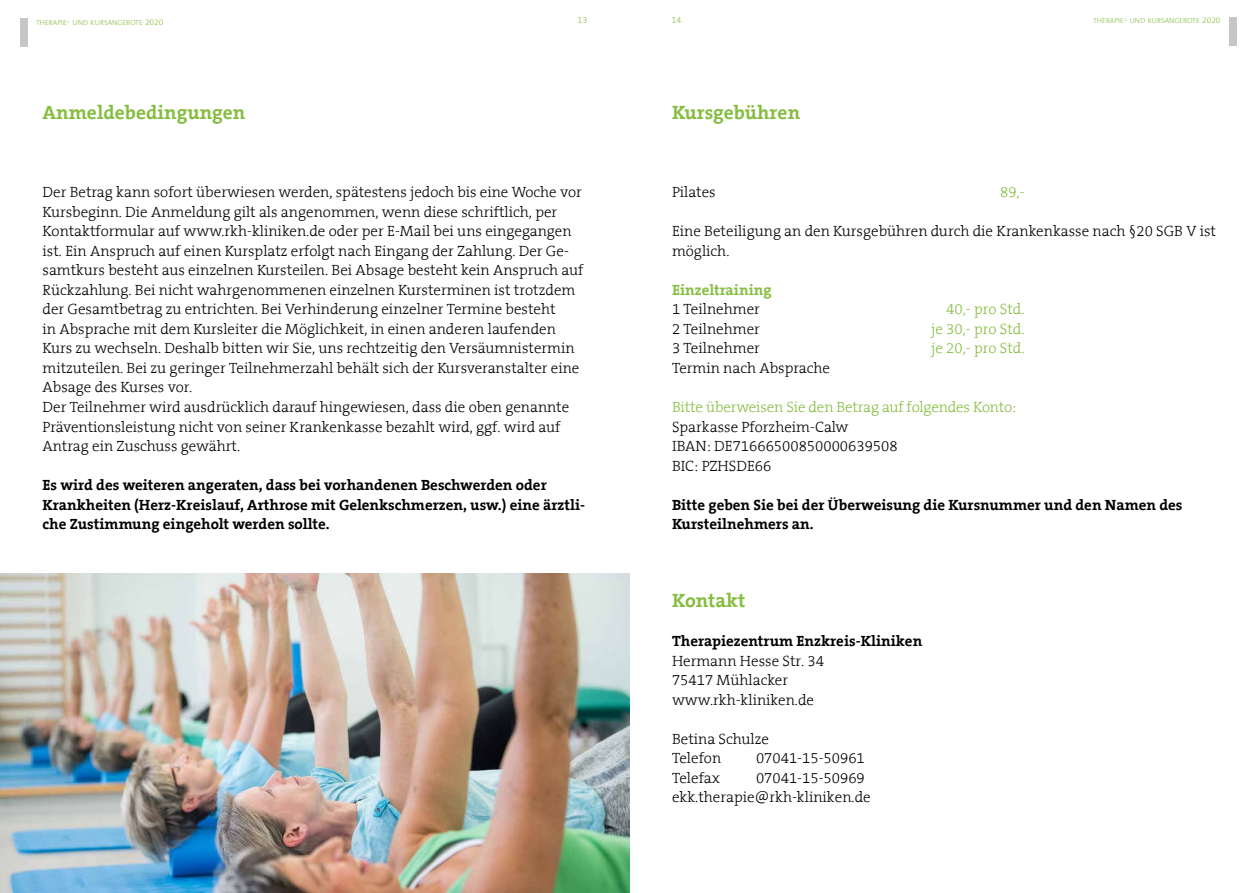
<style>
.page{position:relative;width:1259px;height:893px;background:#fff}
.page>*{position:absolute;margin:0;border:0;box-sizing:border-box;transform-origin:0 0}
.t1{font:700 19.5px "The Serif B7";color:#86bd40}
.t2{font:300 15px/19.5px "The Serif B3";color:#000}
.t3{font:700 15px/19.5px "The Serif B7";color:#000}
.t4{font:300 15px "The Serif B3";letter-spacing:-.01em;color:#86bd40}
.t5{font:700 15px "The Serif B7";color:#86bd40}
.t6{font:300 9px "The Sans B3";color:#86bd40}
.t7{font:300 7.35px "The Sans B3";color:#86bd40}
.s1{font-size:10.5px}
.s2{font-size:8.4px}
</style>
<div class="page">
<div style="left:1228px;top:17px;width:8px;height:29px;background:#c6c6c6"></div>
<div style="left:20px;top:19px;width:8px;height:28px;background:#c6c6c6"></div>
<img style="left:0;top:573px;width:629px;height:320px">
<p class="t6" style="left:577px;top:16px;width:11px">13</p>
<p class="t6" style="left:671px;top:16px;width:11px">14</p>
<p class="t7" style="left:36px;top:18px;width:129px">THERAPIE<span class="s1">-</span> UND KURSANGEBOTE <span class="s2">2020</span></p>
<p class="t7" style="left:1093px;top:17px;width:129px">THERAPIE<span class="s1">-</span> UND KURSANGEBOTE <span class="s2">2020</span></p>
<h1 class="t1" style="left:43px;top:103px;width:204px">Anmeldebedingungen</h1>
<p class="t2" style="left:43px;top:183px;width:542px">Der Betrag kann sofort überwiesen werden, spätestens jedoch bis eine Woche vor Kursbeginn. Die Anmeldung gilt als angenommen, wenn diese schriftlich, per Kontaktformular auf www.rkh-kliniken.de oder per E-Mail bei uns eingegangen ist. Ein Anspruch auf einen Kursplatz erfolgt nach Eingang der Zahlung. Der Ge&shy;samtkurs besteht aus einzelnen Kursteilen. Bei Absage besteht kein Anspruch auf Rückzahlung. Bei nicht wahrgenommenen einzelnen Kursterminen ist trotzdem der Gesamtbetrag zu entrichten. Bei Verhinderung einzelner Termine besteht<br>in Absprache mit dem Kursleiter die Möglichkeit, in einen anderen laufenden Kurs zu wechseln. Deshalb bitten wir Sie, uns rechtzeitig den Versäumnistermin mitzuteilen. Bei zu geringer Teilnehmerzahl behält sich der Kursveranstalter eine Absage des Kurses vor.<br>Der Teilnehmer wird ausdrücklich darauf hingewiesen, dass die oben genannte Präventionsleistung nicht von seiner Krankenkasse bezahlt wird, ggf. wird auf Antrag ein Zuschuss gewährt.</p>
<p class="t3" style="left:43px;top:476px;width:544px">Es wird des weiteren angeraten, dass bei vorhandenen Beschwerden oder<br>Krankheiten (Herz-Kreislauf, Arthrose mit Gelenkschmerzen, usw.) eine ärztli&shy;che Zustimmung eingeholt werden sollte.</p>
<h1 class="t1" style="left:672px;top:103px;width:130px">Kursgebühren</h1>
<p class="t2" style="left:672px;top:183px;width:45px">Pilates</p>
<p class="t4" style="left:1000px;top:185px;width:26px">89,-</p>
<p class="t2" style="left:672px;top:222px;width:545px">Eine Beteiligung an den Kursgebühren durch die Krankenkasse nach §20 SGB V ist möglich.</p>
<p class="t5" style="left:672px;top:282px;width:101px">Einzeltraining</p>
<p class="t2" style="left:672px;top:300px;width:89px">1 Teilnehmer</p>
<p class="t4" style="left:946px;top:302px;width:80px">40,- pro Std.</p>
<p class="t2" style="left:672px;top:320px;width:89px">2 Teilnehmer</p>
<p class="t4" style="left:931px;top:321px;width:95px">je 30,- pro Std.</p>
<p class="t2" style="left:672px;top:339px;width:89px">3 Teilnehmer</p>
<p class="t4" style="left:931px;top:341px;width:95px">je 20,- pro Std.</p>
<p class="t2" style="left:672px;top:359px;width:160px">Termin nach Absprache</p>
<p class="t4" style="left:672px;top:399px;width:346px">Bitte überweisen Sie den Betrag auf folgendes Konto:</p>
<p class="t2" style="left:672px;top:417px;width:227px">Sparkasse Pforzheim-Calw<br>IBAN: DE71666500850000639508<br>BIC: PZHSDE66</p>
<p class="t3" style="left:672px;top:495px;width:512px">Bitte geben Sie bei der Überweisung die Kursnummer und den Namen des<br>Kursteilnehmers an.</p>
<h1 class="t1" style="left:672px;top:590px;width:75px">Kontakt</h1>
<p class="t3" style="left:672px;top:632px;width:252px">Therapiezentrum Enzkreis-Kliniken</p>
<p class="t2" style="left:672px;top:651px;width:153px">Hermann Hesse Str. 34<br>75417 Mühlacker www.rkh-kliniken.de</p>
<p class="t2" style="left:672px;top:729px;width:98px">Betina Schulze<br>Telefon</p>
<p class="t2" style="left:756px;top:749px;width:110px">07041-15-50961</p>
<p class="t2" style="left:672px;top:768px;width:49px">Telefax</p>
<p class="t2" style="left:672px;top:768px;width:200px;text-indent:84px">07041-15-50969 ekk.therapie@rkh-kliniken.de</p>
</div>
